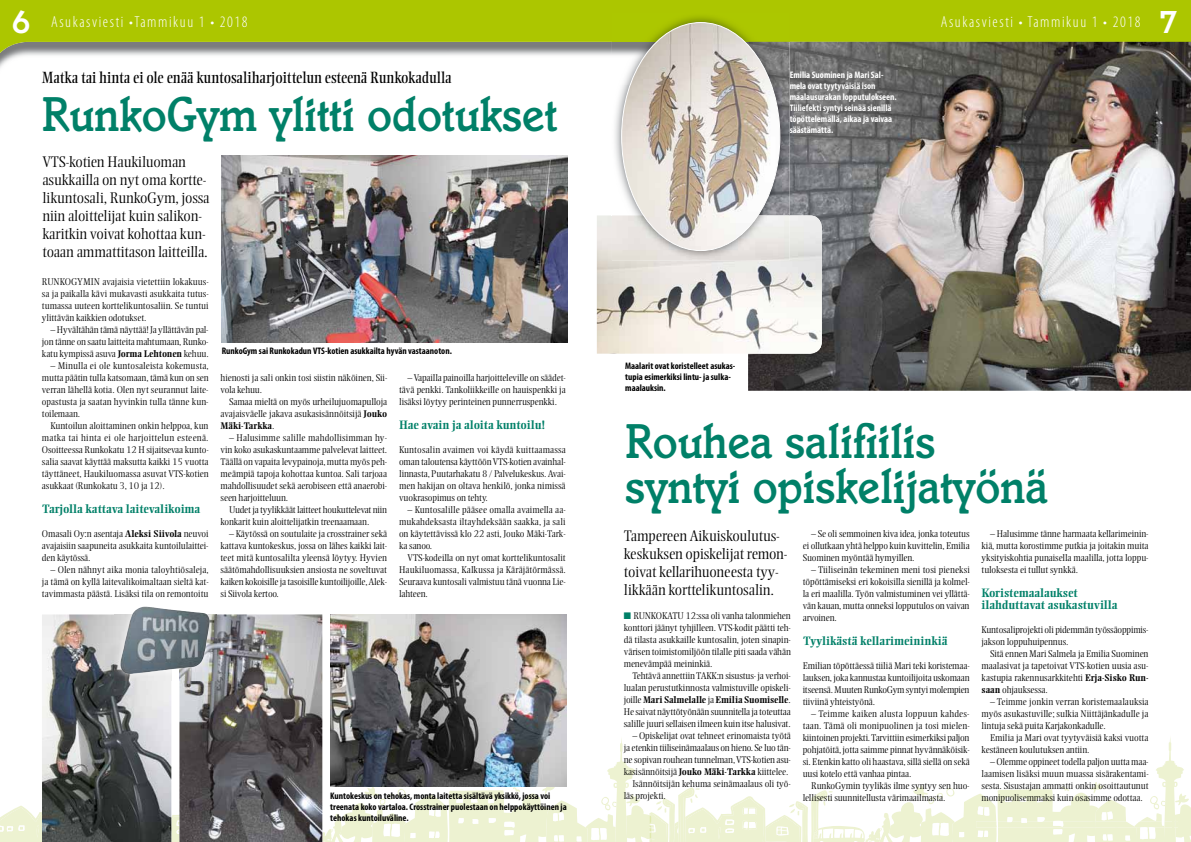
<style>
.page{position:relative;width:1191px;height:842px;background:#fff}
.page>*{position:absolute;margin:0;border:0;box-sizing:border-box;transform-origin:0 0}
.t1{font:500 50px/45px "Italia";color:#008068;scale:.9 1}
.t2{font:16px "Ellington";color:#000;scale:.9 1}
.t3{font:300 condensed 16px "Myriad Pro";letter-spacing:.1em;color:#fff}
.t4{font:300 15px/18px "Ellington";color:#000}
.t5{font:700 12px/12px "Ellington";color:#008068}
.t6{font:300 9.5px/12px "Ellington";color:#000;text-align:justify}
.t7{font:700 condensed 9.5px/11px "Myriad Pro";color:#000}
.t8{font:700 condensed 9.5px/11px "Myriad Pro";color:#fff}
.s1{font-family:"Insignia A";font-weight:400;font-stretch:normal;font-size:35px}
.s2{font-weight:700}
.s3{color:#008068}
</style>
<div class="page">
<svg style="left:0;top:0;width:1191px;height:68px;background:#b4c736"></svg>
<svg style="left:171px;top:815px;width:8px;height:27px"></svg>
<svg style="left:0;top:806px;width:42px;height:36px"></svg>
<svg style="left:322px;top:736px;width:869px;height:106px"></svg>
<img style="left:222px;top:156px;width:346px;height:186px">
<img style="left:179px;top:614px;width:143px;height:228px">
<img style="left:331px;top:615px;width:235px;height:172px">
<img style="left:42px;top:614px;width:129px;height:228px">
<img style="left:143px;top:606px;width:63px;height:74px">
<img style="left:179px;top:614px;width:37px;height:66px">
<img style="left:114px;top:614px;width:57px;height:66px">
<img style="left:126px;top:607px;width:20px;height:29px">
<img style="left:748px;top:42px;width:443px;height:349px">
<img style="left:597px;top:215px;width:224px;height:139px">
<img style="left:612px;top:13px;width:177px;height:247px">
<img style="left:621px;top:23px;width:159px;height:228px">
<h2 class="t3" style="left:12px;top:13px;width:237px"><span class="s1">6</span> Asukasviesti •Tammikuu 1 • 2018</h2>
<h2 class="t3" style="left:940px;top:13px;width:238px">Asukasviesti • Tammikuu 1 • 2018 <span class="s1">7</span></h2>
<h2 class="t2" style="left:42px;top:68px;width:457px">Matka tai hinta ei ole enää kuntosaliharjoittelun esteenä Runkokadulla</h2>
<h1 class="t1" style="left:42px;top:91px;width:574px">RunkoGym ylitti odotukset</h1>
<h3 class="t4" style="left:42px;top:153px;width:169px">VTS-kotien Haukiluoman asukkailla on nyt oma kortte&shy;likuntosali, RunkoGym, jossa niin aloittelijat kuin salikon&shy;karitkin voivat kohottaa kun&shy;toaan ammattitason laitteilla.</h3>
<p class="t6" style="left:42px;top:276px;width:168px">RUNKOGYMIN avajaisia vietettiin lokakuus&shy;sa ja paikalla kävi mukavasti asukkaita tutus&shy;tumassa uuteen korttelikuntosaliin. Se tuntui ylittävän kaikkien odotukset.</p>
<p class="t6" style="left:42px;top:324px;width:168px;text-indent:9px">– Hyvältähän tämä näyttää! Ja yllättävän pal&shy;jon tänne on saatu laitteita mahtumaan, Runko&shy;katu kympissä asuva <span class="s2">Jorma Lehtonen</span> kehuu.</p>
<p class="t6" style="left:42px;top:360px;width:168px;text-indent:9px">– Minulla ei ole kuntosaleista kokemusta, mutta päätin tulla katsomaan, tämä kun on sen verran lähellä kotia. Olen nyt seurannut laite&shy;opastusta ja saatan hyvinkin tulla tänne kun&shy;toilemaan.</p>
<p class="t6" style="left:42px;top:420px;width:168px;text-indent:9px">Kuntoilun aloittaminen onkin helppoa, kun matka tai hinta ei ole harjoittelun esteenä.<br>Osoitteessa Runkokatu 12 H sijaitsevaa kunto&shy;salia saavat käyttää maksutta kaikki 15 vuotta täyttäneet, Haukiluomassa asuvat VTS-kotien asukkaat (Runkokatu 3, 10 ja 12).</p>
<p class="t5" style="left:42px;top:503px;width:160px">Tarjolla kattava laitevalikoima</p>
<p class="t6" style="left:42px;top:528px;width:168px">Omasali Oy:n asentaja <span class="s2">Aleksi Siivola</span> neuvoi avajaisiin saapuneita asukkaita kuntoilulaittei&shy;den käytössä.</p>
<p class="t6" style="left:42px;top:564px;width:168px;text-indent:9px">– Olen nähnyt aika monia taloyhtiösaleja, ja tämä on kyllä laitevalikoimaltaan sieltä kat&shy;tavimmasta päästä. Lisäksi tila on remontoitu</p>
<p class="t7" style="left:222px;top:345px;width:232px">RunkoGym sai Runkokadun VTS-kotien asukkailta hyvän vastaanoton.</p>
<p class="t6" style="left:220px;top:372px;width:168px">hienosti ja sali onkin tosi siistin näköinen, Sii&shy;vola kehuu.</p>
<p class="t6" style="left:220px;top:396px;width:168px;text-indent:9px">Samaa mieltä on myös urheilujuomapulloja avajaisväelle jakava asukasisännöitsijä <span class="s2">Jouko Mäki-Tarkka</span>.</p>
<p class="t6" style="left:220px;top:432px;width:168px;text-indent:9px">– Halusimme salille mahdollisimman hy&shy;vin koko asukaskuntaamme palvelevat laitteet.<br>Täällä on vapaita levypainoja, mutta myös peh&shy;meämpiä tapoja kohottaa kuntoa. Sali tarjoaa mahdollisuudet sekä aerobiseen että anaerobi&shy;seen harjoitteluun.</p>
<p class="t6" style="left:220px;top:504px;width:168px;text-indent:9px">Uudet ja tyylikkäät laitteet houkuttelevat niin konkarit kuin aloittelijatkin treenaamaan.</p>
<p class="t6" style="left:220px;top:528px;width:168px;text-indent:9px">– Käytössä on soutulaite ja crosstrainer sekä kattava kuntokeskus, jossa on lähes kaikki lait&shy;teet mitä kuntosalilta yleensä löytyy. Hyvien säätömahdollisuuksien ansiosta ne soveltuvat kaiken kokoisille ja tasoisille kuntoilijoille, Alek&shy;si Siivola kertoo.</p>
<p class="t6" style="left:399px;top:371px;width:168px;text-indent:9px">– Vapailla painoilla harjoitteleville on säädet&shy;tävä penkki. Tankoliikkeille on hauispenkki ja lisäksi löytyy perinteinen punnerruspenkki.</p>
<p class="t5" style="left:399px;top:419px;width:148px">Hae avain ja aloita kuntoilu!</p>
<p class="t6" style="left:399px;top:444px;width:168px">Kuntosalin avaimen voi käydä kuittaamassa oman taloutensa käyttöön VTS-kotien avainhal&shy;linnasta, Puutarhakatu 8 / Palvelukeskus. Avai&shy;men hakijan on oltava henkilö, jonka nimissä vuokrasopimus on tehty.</p>
<p class="t6" style="left:399px;top:504px;width:168px;text-indent:9px">– Kuntosalille pääsee omalla avaimella aa&shy;mukahdeksasta iltayhdeksään saakka, ja sali on käytettävissä klo 22 asti, Jouko Mäki-Tark&shy;ka sanoo.</p>
<p class="t6" style="left:399px;top:552px;width:168px;text-indent:9px">VTS-kodeilla on nyt omat korttelikuntosalit Haukiluomassa, Kalkussa ja Käräjätörmässä.<br>Seuraava kuntosali valmistuu tänä vuonna Lie&shy;lahteen.</p>
<p class="t7" style="left:330px;top:790px;width:238px">Kuntokeskus on tehokas, monta laitetta sisältävä yksikkö, jossa voi treenata koko vartaloa. Crosstrainer puolestaan on helppokäyttöinen ja tehokas kuntoiluväline.</p>
<p class="t8" style="left:789px;top:69px;width:109px">Emilia Suominen ja Mari Sal&shy;mela ovat tyytyväisiä ison maalausurakan lopputulokseen.<br>Tiiliefekti syntyi seinää sienillä töpöttelemällä, aikaa ja vaivaa säästämättä.</p>
<p class="t7" style="left:625px;top:360px;width:112px">Maalarit ovat koristelleet asukas&shy;tupia esimerkiksi lintu- ja sulka&shy;maalauksin.</p>
<h1 class="t1" style="left:625px;top:419px;width:471px">Rouhea salifiilis syntyi opiskelijatyönä</h1>
<h3 class="t4" style="left:624px;top:527px;width:165px">Tampereen Aikuiskoulutus&shy;keskuksen opiskelijat remon&shy;toivat kellarihuoneesta tyy&shy;likkään korttelikuntosalin.</h3>
<p class="t6" style="left:624px;top:610px;width:168px"><span class="s3">■</span> RUNKOKATU 12:ssa oli vanha talonmiehen konttori jäänyt tyhjilleen. VTS-kodit päätti teh&shy;dä tilasta asukkaille kuntosalin, joten sinapin&shy;värisen toimistomiljöön tilalle piti saada vähän menevämpää meininkiä.</p>
<p class="t6" style="left:624px;top:670px;width:168px;text-indent:9px">Tehtävä annettiin TAKK:n sisustus- ja verhoi&shy;lualan perustutkinnosta valmistuville opiskeli&shy;joille <span class="s2">Mari Salmelalle</span> ja <span class="s2">Emilia Suomiselle</span>.<br>He saivat näyttötyönään suunnitella ja toteuttaa salille juuri sellaisen ilmeen kuin itse halusivat.</p>
<p class="t6" style="left:632px;top:730px;width:160px">– Opiskelijat ovat tehneet erinomaista työtä</p>
<p class="t6" style="left:624px;top:742px;width:168px">ja etenkin tiiliseinämaalaus on hieno. Se luo tän-</p>
<p class="t6" style="left:624px;top:754px;width:168px">ne sopivan rouhean tunnelman, VTS-kotien asu-</p>
<p class="t6" style="left:624px;top:766px;width:166px">kasisännöitsijä <span class="s2">Jouko Mäki-Tarkka</span> kiittelee.</p>
<p class="t6" style="left:632px;top:778px;width:160px">Isännöitsijän kehuma seinämaalaus oli työ-</p>
<p class="t6" style="left:624px;top:790px;width:43px">läs projekti.</p>
<p class="t6" style="left:802px;top:527px;width:168px;text-indent:9px">– Se oli semmoinen kiva idea, jonka toteutus ei ollutkaan yhtä helppo kuin kuvittelin, Emilia Suominen myöntää hymyillen.</p>
<p class="t6" style="left:802px;top:563px;width:168px;text-indent:9px">– Tiiliseinän tekeminen meni tosi pieneksi töpöttämiseksi eri kokoisilla sienillä ja kolmel&shy;la eri maalilla. Työn valmistuminen vei yllättä&shy;vän kauan, mutta onneksi lopputulos on vaivan arvoinen.</p>
<p class="t5" style="left:802px;top:635px;width:146px">Tyylikästä kellarimeininkiä</p>
<p class="t6" style="left:802px;top:659px;width:168px">Emilian töpöttäessä tiiliä Mari teki koristemaa&shy;lauksen, joka kannustaa kuntoilijoita uskomaan itseensä. Muuten RunkoGym syntyi molempien tiiviinä yhteistyönä.</p>
<p class="t6" style="left:802px;top:707px;width:168px;text-indent:9px">– Teimme kaiken alusta loppuun kahdes&shy;taan. Tämä oli monipuolinen ja tosi mielen&shy;kiintoinen projekti. Tarvittiin esimerkiksi paljon pohjatöitä, jotta saimme pinnat hyvännäköisik&shy;si. Etenkin katto oli haastava, sillä siellä on sekä uusi kotelo että vanhaa pintaa.</p>
<p class="t6" style="left:802px;top:779px;width:168px;text-indent:9px">RunkoGymin tyylikäs ilme syntyy sen huo&shy;lellisesti suunnitellusta värimaailmasta.</p>
<p class="t6" style="left:981px;top:527px;width:168px;text-indent:9px">– Halusimme tänne harmaata kellarimeinin&shy;kiä, mutta korostimme putkia ja joitakin muita yksityiskohtia punaisella maalilla, jotta loppu&shy;tuloksesta ei tullut synkkä.</p>
<p class="t5" style="left:981px;top:587px;width:137px">Koristemaalaukset ilahduttavat asukastuvilla</p>
<p class="t6" style="left:981px;top:623px;width:168px">Kuntosaliprojekti oli pidemmän työssäoppimis&shy;jakson loppuhuipennus.</p>
<p class="t6" style="left:981px;top:647px;width:168px;text-indent:9px">Sitä ennen Mari Salmela ja Emilia Suominen maalasivat ja tapetoivat VTS-kotien uusia asu&shy;kastupia rakennusarkkitehti <span class="s2">Erja-Sisko Run&shy;saan</span> ohjauksessa.</p>
<p class="t6" style="left:981px;top:695px;width:168px;text-indent:9px">– Teimme jonkin verran koristemaalauksia myös asukastuville; sulkia Niittäjänkadulle ja lintuja sekä puita Karjakonkadulle.</p>
<p class="t6" style="left:981px;top:731px;width:168px;text-indent:9px">Emilia ja Mari ovat tyytyväisiä kaksi vuotta kestäneen koulutuksen antiin.</p>
<p class="t6" style="left:981px;top:755px;width:168px;text-indent:9px">– Olemme oppineet todella paljon uutta maa&shy;laamisen lisäksi muun muassa sisärakentami&shy;sesta. Sisustajan ammatti onkin osoittautunut monipuolisemmaksi kuin osasimme odottaa.</p>
</div>
